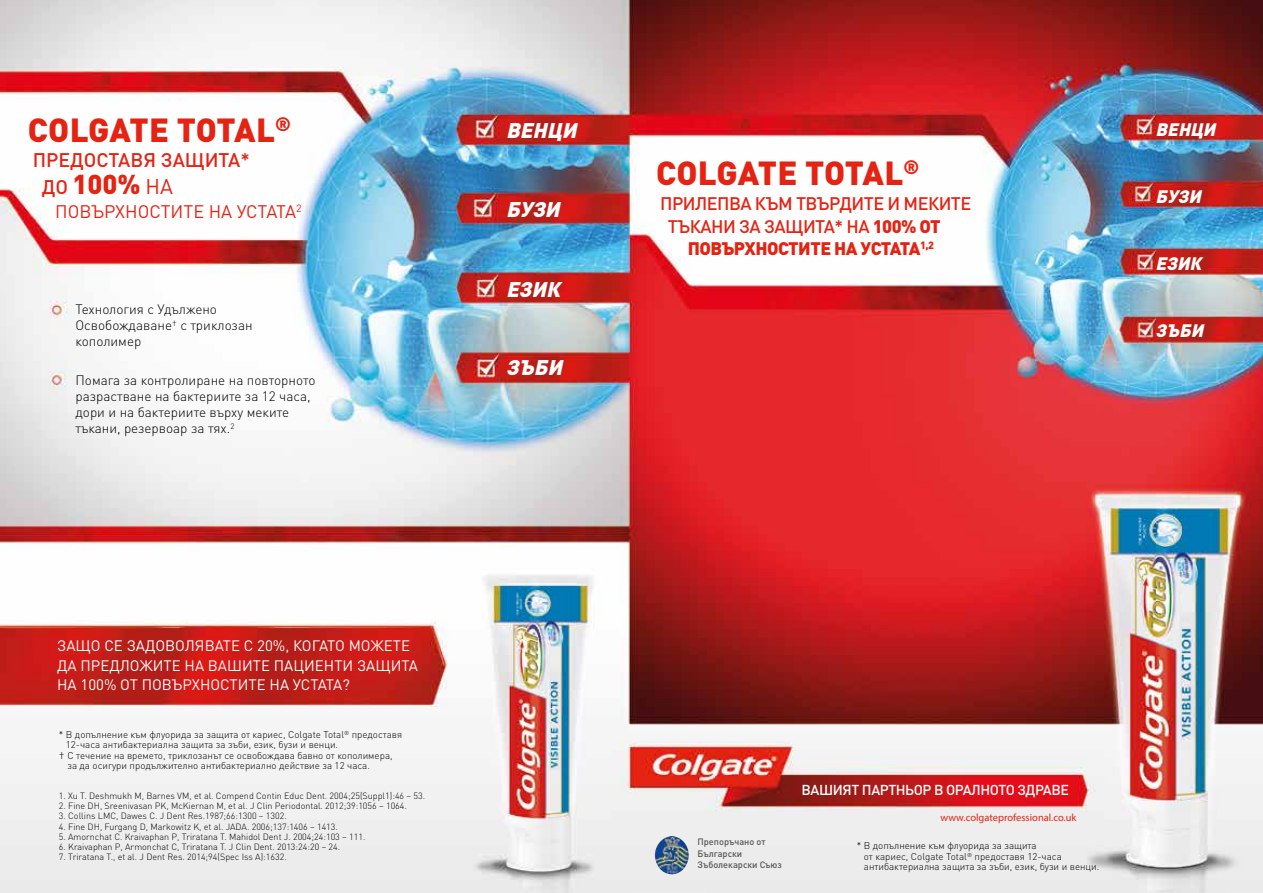
<style>
.page{position:relative;width:1263px;height:893px;background:#fff}
.page>*{position:absolute;margin:0;border:0;box-sizing:border-box;transform-origin:0 0}
.t1{font:900 33px "DIN Pro";letter-spacing:-.005em;color:#e42313}
.t2{font:900 27px "DIN Pro";color:#e42313}
.t3{font:italic 900 21px "DIN Pro";color:#fff}
.t4{font:500 19.5px "DIN Pro";color:#e42313}
.t5{font:500 18px "DIN Pro";letter-spacing:-.03em;color:#e42313}
.t6{font:900 18px "DIN Pro";letter-spacing:-.03em;color:#e42313}
.t7{font:18px "DIN Pro";color:#e42313}
.t8{font:italic 900 17.85px "DIN Pro";color:#fff}
.t9{font:15px/19.5px "DIN Pro";color:#fff}
.t10{font:500 14.25px "DIN Pro";letter-spacing:-.03em;color:#fff}
.t11{font:300 13.5px/16.2px "DIN Pro";color:#000}
.t12{font:10.5px "Myriad Pro";color:#e42313}
.t13{font:300 9.75px/10.5px "DIN Pro";color:#000}
.t14{font:500 9.15px/11.9px "DIN Pro";color:#575756}
.t15{font:300 9px "DIN Pro";color:#000}
.s1{font-weight:500;font-size:19.5px}
.s2{font-weight:400;font-size:21px}
.s3{font-weight:900}
</style>
<div class="page">
<img style="left:0;top:0;width:1263px;height:893px">
<img style="left:655px;top:836px;width:34px;height:38px">
<h1 class="t1" style="left:28px;top:108px;width:265px">COLGATE TOTAL<sup>®</sup></h1>
<h3 class="t4" style="left:33px;top:147px;width:219px">ПРЕДОСТАВЯ ЗАЩИТА*</h3>
<h2 class="t2" style="left:42px;top:166px;width:133px"><span class="s1">ДО</span> 100% <span class="s2">НА</span></h2>
<h3 class="t7" style="left:55px;top:200px;width:248px">ПОВЪРХНОСТИТЕ НА УСТАТА<sup>2</sup></h3>
<h3 class="t11" style="left:75px;top:300px;width:179px">Технология с Удължено<br>Освобождаване<sup>†</sup> с триклозан кополимер</h3>
<h3 class="t11" style="left:75px;top:371px;width:241px">Помага за контролиране на повторното разрастване на бактериите за 12 часа, дори и на бактериите върху меките тъкани, резервоар за тях.<sup>2</sup></h3>
<h3 class="t9" style="left:57px;top:635px;width:362px">ЗАЩО СЕ ЗАДОВОЛЯВАТЕ С 20%, КОГАТО МОЖЕТЕ<br>ДА ПРЕДЛОЖИТЕ НА ВАШИТЕ ПАЦИЕНТИ ЗАЩИТА<br>НА 100% ОТ ПОВЪРХНОСТИТЕ НА УСТАТА?</h3>
<p class="t13" style="left:59px;top:729px;width:345px">* В допълнение към флуорида за защита от кариес, Colgate Total<sup>®</sup> предоставя</p>
<p class="t13" style="left:66px;top:739px;width:274px">12-часа антибактериална защита за зъби, език, бузи и венци.</p>
<p class="t13" style="left:59px;top:750px;width:335px">† С течение на времето, триклозанът се освобождава бавно от кополимера,</p>
<p class="t13" style="left:67px;top:760px;width:304px">за да осигури продължително антибактериално действие за 12 часа.</p>
<p class="t15" style="left:59px;top:790px;width:368px">1. Xu T. Deshmukh M, Barnes VM, et al. Compend Contin Educ Dent. 2004;25(Suppl1):46 – 53.</p>
<p class="t15" style="left:59px;top:800px;width:349px">2. Fine DH, Sreenivasan PK, McKiernan M, et al. J Clin Periodontal. 2012;39:1056 – 1064.</p>
<p class="t15" style="left:59px;top:810px;width:229px">3. Collins LMC, Dawes C. J Dent Res.1987;66:1300 – 1302.</p>
<p class="t15" style="left:59px;top:820px;width:281px">4. Fine DH, Furgang D, Markowitz K, et al. JADA. 2006;137:1406 – 1413.</p>
<p class="t15" style="left:59px;top:830px;width:308px">5. Amornchat C. Kraivaphan P, Triratana T. Mahidol Dent J. 2004;24:103 – 111.</p>
<p class="t15" style="left:59px;top:841px;width:283px">6. Kraivaphan P, Armonchat C, Triratana T. J Clin Dent. 2013:24:20 – 24.</p>
<p class="t15" style="left:59px;top:851px;width:229px">7. Triratana T., et al. J Dent Res. 2014;94(Spec Iss A):1632.</p>
<h3 class="t3" style="left:506px;top:116px;width:78px">ВЕНЦИ</h3>
<h3 class="t3" style="left:506px;top:195px;width:61px">БУЗИ</h3>
<h3 class="t3" style="left:506px;top:275px;width:61px">ЕЗИК</h3>
<h3 class="t3" style="left:506px;top:353px;width:63px">ЗЪБИ</h3>
<h1 class="t1" style="left:656px;top:151px;width:265px">COLGATE TOTAL<sup>®</sup></h1>
<h3 class="t5" style="left:660px;top:192px;width:313px">ПРИЛЕПВА КЪМ ТВЪРДИТЕ И МЕКИТЕ</h3>
<h3 class="t5" style="left:668px;top:214px;width:274px">ТЪКАНИ ЗА ЗАЩИТА* НА <span class="s3">100% ОТ</span></h3>
<h3 class="t6" style="left:688px;top:237px;width:248px">ПОВЪРХНОСТИТЕ НА УСТАТА<sup>1,2</sup></h3>
<h3 class="t8" style="left:1155px;top:117px;width:66px">ВЕНЦИ</h3>
<h3 class="t8" style="left:1155px;top:184px;width:52px">БУЗИ</h3>
<h3 class="t8" style="left:1155px;top:252px;width:52px">ЕЗИК</h3>
<h3 class="t8" style="left:1155px;top:318px;width:54px">ЗЪБИ</h3>
<p class="t14" style="left:697px;top:835px;width:86px">Препоръчано от<br>Български<br>Зъболекарски Съюз</p>
<h3 class="t10" style="left:801px;top:780px;width:269px">ВАШИЯТ ПАРТНЬОР В ОРАЛНОТО ЗДРАВЕ</h3>
<p class="t12" style="left:940px;top:811px;width:137px">www.colgateprofessional.co.uk</p>
<p class="t13" style="left:864px;top:840px;width:237px;text-indent:-7px">* В допълнение към флуорида за защита<br>от кариес, Colgate Total<sup>®</sup> предоставя 12-часа антибактериална защита за зъби, език, бузи и венци.</p>
</div>
